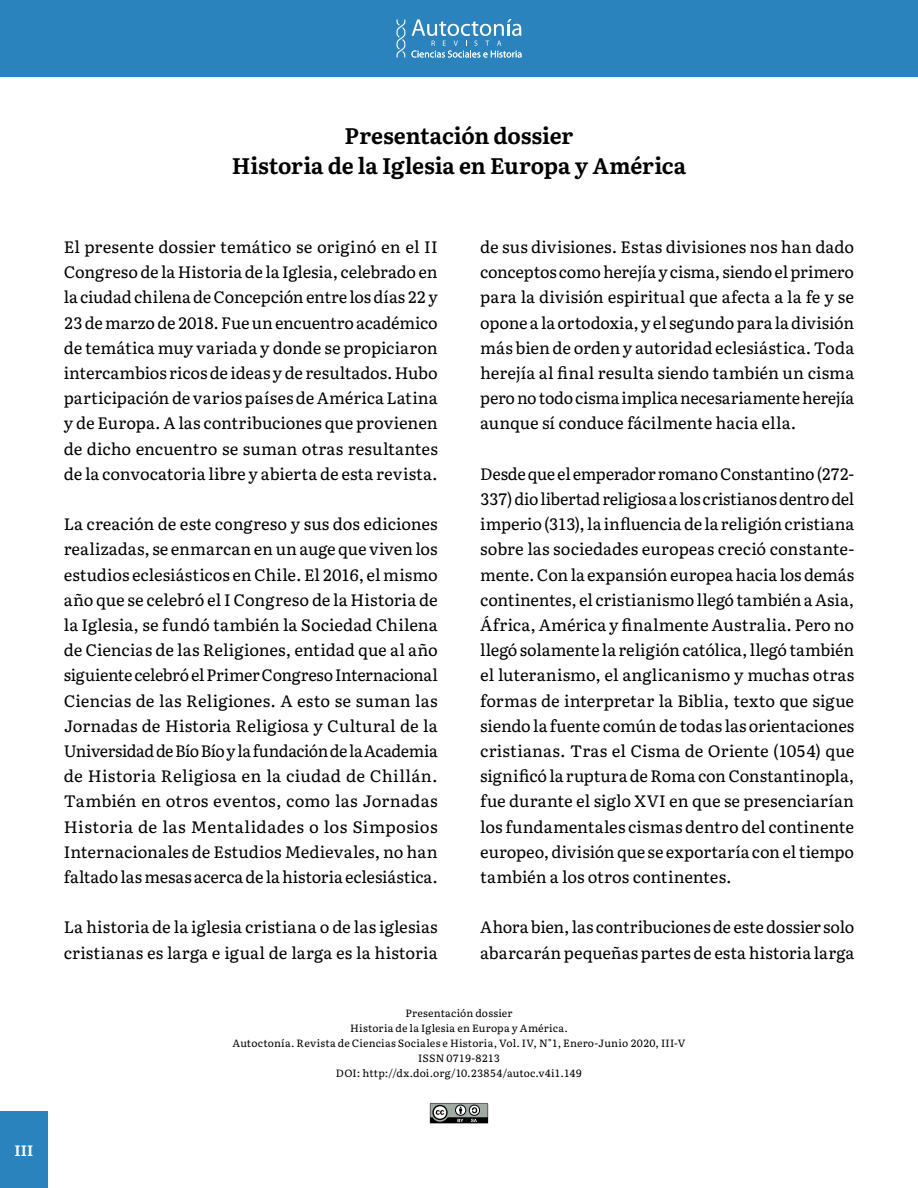
<style>
.page{position:relative;width:918px;height:1188px;background:#fff}
.page>*{position:absolute;margin:0;border:0;box-sizing:border-box;transform-origin:0 0}
.t1{font:700 22.5px/30px "Literata";letter-spacing:-.005em;color:#000001;text-align:center}
.t2{font:16.5px/25.2px "Literata";color:#000001;text-align:justify}
.t3{font:700 15px "Literata";color:#fff}
.t4{font:10.5px/15px "Literata";letter-spacing:.02em;color:#000001;text-align:center}
</style>
<div class="page">
<div style="left:0;top:1111px;width:48px;height:77px;background:#2a83bd"></div>
<div style="left:0;top:0;width:918px;height:77px;background:#2a83bd"></div>
<svg style="left:396px;top:19px;width:126px;height:39px"></svg>
<svg style="left:430px;top:1103px;width:58px;height:20px"></svg>
<p class="t3" style="left:14px;top:1138px;width:20px">III</p>
<h1 class="t1" style="left:232px;top:120px;width:456px">Presentación dossier<br>Historia de la Iglesia en Europa y América</h1>
<p class="t2" style="left:64px;top:233px;width:376px">El presente dossier temático se originó en el II Congreso de la Historia de la Iglesia, celebrado en la ciudad chilena de Concepción entre los días 22 y 23 de marzo de 2018. Fue un encuentro académico de temática muy variada y donde se propiciaron intercambios ricos de ideas y de resultados. Hubo participación de varios países de América Latina y de Europa. A las contribuciones que provienen de dicho encuentro se suman otras resultantes de la convocatoria libre y abierta de esta revista.</p>
<p class="t2" style="left:64px;top:510px;width:376px">La creación de este congreso y sus dos ediciones realizadas, se enmarcan en un auge que viven los estudios eclesiásticos en Chile. El 2016, el mismo año que se celebró el I Congreso de la Historia de la Iglesia, se fundó también la Sociedad Chilena de Ciencias de las Religiones, entidad que al año siguiente celebró el Primer Congreso Internacional Ciencias de las Religiones. A esto se suman las Jornadas de Historia Religiosa y Cultural de la Universidad de Bío Bío y la fundación de la Academia de Historia Religiosa en la ciudad de Chillán.<br>También en otros eventos, como las Jornadas Historia de las Mentalidades o los Simposios Internacionales de Estudios Medievales, no han faltado las mesas acerca de la historia eclesiástica.</p>
<p class="t2" style="left:64px;top:914px;width:375px">La historia de la iglesia cristiana o de las iglesias cristianas es larga e igual de larga es la historia</p>
<p class="t2" style="left:480px;top:233px;width:376px">de sus divisiones. Estas divisiones nos han dado conceptos como herejía y cisma, siendo el primero para la división espiritual que afecta a la fe y se opone a la ortodoxia, y el segundo para la división más bien de orden y autoridad eclesiástica. Toda herejía al final resulta siendo también un cisma pero no todo cisma implica necesariamente herejía aunque sí conduce fácilmente hacia ella.</p>
<p class="t2" style="left:480px;top:460px;width:376px">Desde que el emperador romano Constantino (272- 337) dio libertad religiosa a los cristianos dentro del imperio (313), la influencia de la religión cristiana sobre las sociedades europeas creció constante&shy;mente. Con la expansión europea hacia los demás continentes, el cristianismo llegó también a Asia, África, América y finalmente Australia. Pero no llegó solamente la religión católica, llegó también el luteranismo, el anglicanismo y muchas otras formas de interpretar la Biblia, texto que sigue siendo la fuente común de todas las orientaciones cristianas. Tras el Cisma de Oriente (1054) que significó la ruptura de Roma con Constantinopla, fue durante el siglo XVI en que se presenciarían los fundamentales cismas dentro del continente europeo, división que se exportaría con el tiempo también a los otros continentes.</p>
<p class="t2" style="left:480px;top:914px;width:376px">Ahora bien, las contribuciones de este dossier solo abarcarán pequeñas partes de esta historia larga</p>
<p class="t4" style="left:233px;top:1005px;width:454px">Presentación dossier<br>Historia de la Iglesia en Europa y América.<br>Autoctonía. Revista de Ciencias Sociales e Historia, Vol. IV, N°1, Enero-Junio 2020, III-V ISSN 0719-8213<br>DOI: http://dx.doi.org/10.23854/autoc.v4i1.149</p>
</div>
